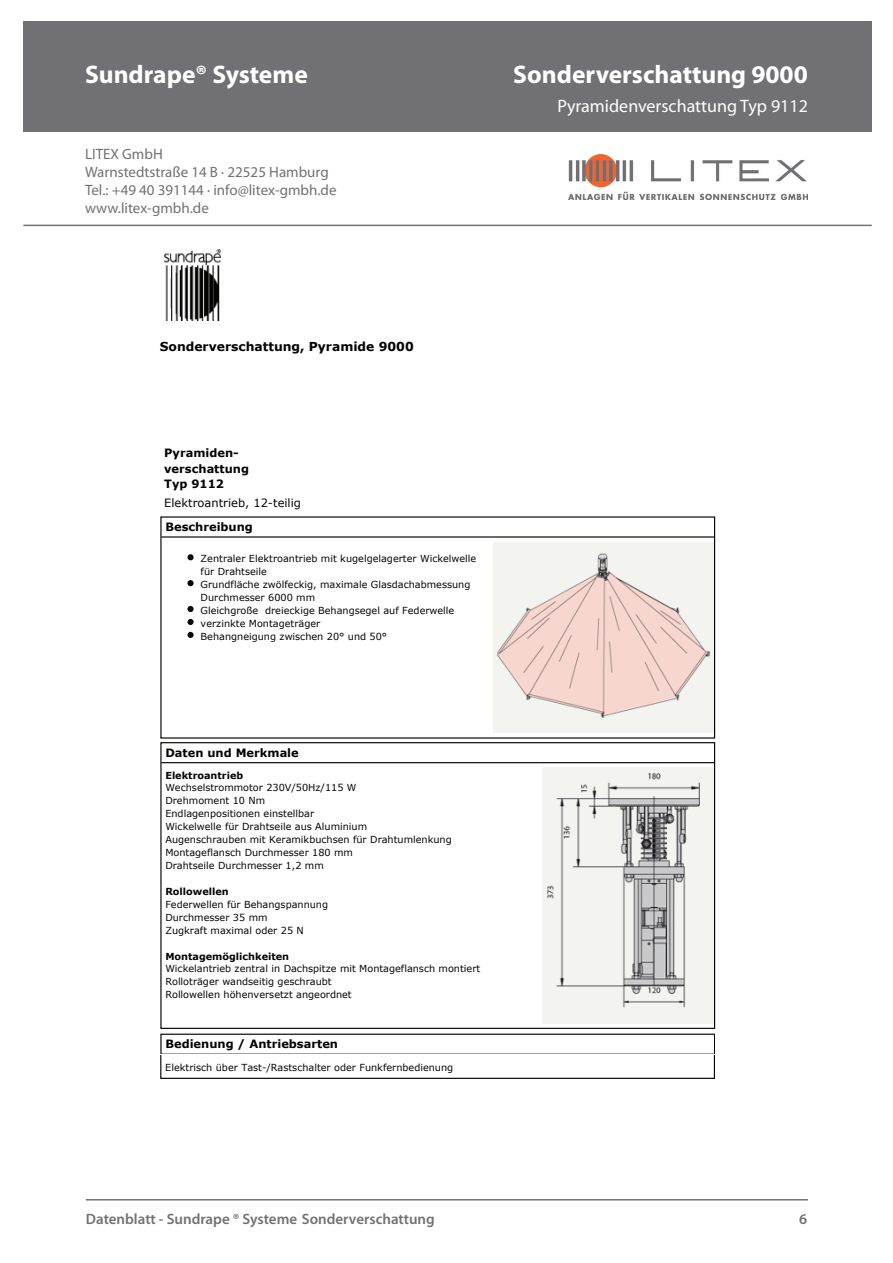
<style>
.page{position:relative;width:893px;height:1263px;background:#fff}
.page>*{position:absolute;margin:0;border:0;box-sizing:border-box;transform-origin:0 0}
.t1{font:700 25.5px "Myriad Pro";color:#fff}
.t2{font:18px "Myriad Pro";color:#fff}
.t3{font:15px/18px "Myriad Pro";color:#717074}
.t4{font:600 15px "Myriad Pro";color:#717074}
.t5{font:700 12.3px "Verdana";color:#040503}
.t6{font:700 11.4px/15.3px "Verdana";color:#040503}
.t7{font:11.4px "Verdana";color:#040503}
.t8{font:9.75px/12.9px "Verdana";color:#040503}
.t9{font:700 9.75px "Verdana";color:#040503}
</style>
<div class="page">
<div style="left:23px;top:21px;width:849px;height:111px;background:#717074"></div>
<hr style="left:86px;top:1199px;width:722px;height:1px;background:#717074">
<img style="left:569px;top:155px;width:239px;height:45px">
<hr style="left:23px;top:225px;width:849px;height:1px;background:#717074">
<hr style="left:162px;top:536px;width:552px;height:2px;background:#040503">
<div style="left:160px;top:742px;width:555px;height:287px;border:1px solid #040503"></div>
<hr style="left:162px;top:762px;width:552px;height:1px;background:#040503">
<img style="left:493px;top:542px;width:220px;height:190px">
<img style="left:542px;top:768px;width:171px;height:256px">
<img style="left:164px;top:250px;width:57px;height:70px">
<div style="left:187px;top:554px;width:7px;height:6px;background:#040503;border-radius:50%"></div>
<div style="left:187px;top:580px;width:7px;height:6px;background:#040503;border-radius:50%"></div>
<div style="left:187px;top:606px;width:7px;height:6px;background:#040503;border-radius:50%"></div>
<div style="left:187px;top:619px;width:7px;height:6px;background:#040503;border-radius:50%"></div>
<div style="left:187px;top:632px;width:7px;height:6px;background:#040503;border-radius:50%"></div>
<svg style="left:160px;top:1034px;width:555px;height:45px"></svg>
<h1 class="t1" style="left:85px;top:58px;width:224px">Sundrape® Systeme</h1>
<h1 class="t1" style="left:513px;top:58px;width:296px">Sonderverschattung 9000</h1>
<h3 class="t3" style="left:85px;top:144px;width:253px">LITEX GmbH<br>Warnstedtstraße 14 B · 22525 Hamburg<br>Tel.: +49 40 391144 · info@litex-gmbh.de www.litex-gmbh.de</h3>
<p class="t5" style="left:160px;top:339px;width:255px">Sonderverschattung, Pyramide 9000</p>
<p class="t6" style="left:164px;top:445px;width:86px">Pyramiden&shy;verschattung<br>Typ 9112</p>
<p class="t7" style="left:164px;top:495px;width:138px">Elektroantrieb, 12-teilig</p>
<p class="t6" style="left:165px;top:519px;width:89px">Beschreibung</p>
<p class="t8" style="left:201px;top:552px;width:277px">Zentraler Elektroantrieb mit kugelgelagerter Wickelwelle für Drahtseile<br>Grundfläche zwölfeckig, maximale Glasdachabmessung Durchmesser 6000 mm<br>Gleichgroße dreieckige Behangsegel auf Federwelle verzinkte Montageträger<br>Behangneigung zwischen 20° und 50°</p>
<p class="t6" style="left:165px;top:745px;width:135px">Daten und Merkmale</p>
<p class="t9" style="left:165px;top:769px;width:79px">Elektroantrieb</p>
<p class="t8" style="left:165px;top:782px;width:288px">Wechselstrommotor 230V/50Hz/115 W<br>Drehmoment 10 Nm<br>Endlagenpositionen einstellbar<br>Wickelwelle für Drahtseile aus Aluminium<br>Augenschrauben mit Keramikbuchsen für Drahtumlenkung Montageflansch Durchmesser 180 mm<br>Drahtseile Durchmesser 1,2 mm</p>
<p class="t9" style="left:165px;top:885px;width:65px">Rollowellen</p>
<p class="t8" style="left:165px;top:898px;width:164px">Federwellen für Behangspannung<br>Durchmesser 35 mm<br>Zugkraft maximal oder 25 N</p>
<p class="t9" style="left:165px;top:950px;width:125px">Montagemöglichkeiten</p>
<p class="t8" style="left:165px;top:963px;width:316px">Wickelantrieb zentral in Dachspitze mit Montageflansch montiert<br>Rolloträger wandseitig geschraubt<br>Rollowellen höhenversetzt angeordnet</p>
<p class="t6" style="left:165px;top:1036px;width:174px">Bedienung / Antriebsarten</p>
<p class="t8" style="left:165px;top:1061px;width:290px">Elektrisch über Tast-/Rastschalter oder Funkfernbedienung</p>
<h2 class="t2" style="left:557px;top:95px;width:252px">Pyramidenverschattung Typ 9112</h2>
<h3 class="t4" style="left:86px;top:1209px;width:350px">Datenblatt - Sundrape ® Systeme Sonderverschattung</h3>
<h3 class="t4" style="left:799px;top:1209px;width:10px">6</h3>
</div>
